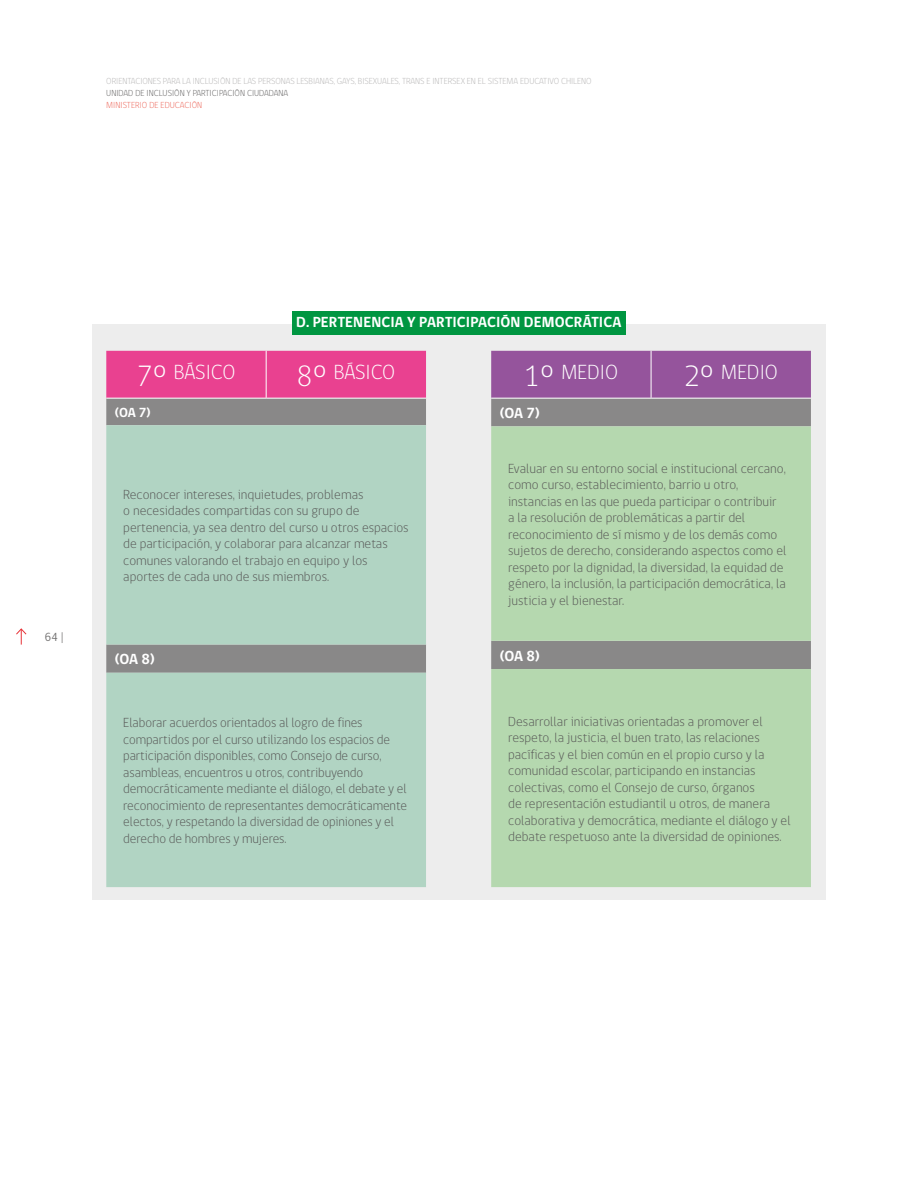
<style>
.page{position:relative;width:918px;height:1188px;background:#fff}
.page>*{position:absolute;margin:0;border:0;box-sizing:border-box;transform-origin:0 0}
.t1{font:300 21px "gob CL";color:#fff}
.letra{font:700 15px "gob CL";letter-spacing:.005em;color:#fff}
.texto{font:700 15px "gob CL";color:#fff}
.texto-2{font:300 13.5px/16.5px "gob CL";color:#575756}
.texto-3{font:700 13.5px "gob CL";color:#fff}
.t2{font:12px "gob CL";color:#706f6f}
.t3{font:300 9px "gob CL";letter-spacing:-.005em;color:#b8b7b7}
.t4{font:300 9px "gob CL";color:#646363}
.t5{font:300 9px "gob CL";color:#ed675a}
.s1{font-size:30px}
</style>
<div class="page">
<svg style="left:16px;top:628px;width:11px;height:17px"></svg>
<div style="left:92px;top:325px;width:734px;height:575px;background:#ededed"></div>
<div style="left:106px;top:351px;width:320px;height:47px;background:#e94190"></div>
<div style="left:106px;top:399px;width:320px;height:26px;background:#898888"></div>
<svg style="left:106px;top:425px;width:320px;height:462px;background:#aecfbf"></svg>
<hr style="left:266px;top:351px;width:1px;height:47px;background:#fff">
<hr style="left:106px;top:398px;width:160px;height:1px;background:#fff">
<hr style="left:266px;top:398px;width:160px;height:1px;background:#fff">
<div style="left:491px;top:351px;width:320px;height:47px;background:#95549c"></div>
<div style="left:491px;top:399px;width:320px;height:27px;background:#898888"></div>
<svg style="left:491px;top:426px;width:320px;height:461px;background:#b2d3ac"></svg>
<hr style="left:651px;top:351px;width:1px;height:47px;background:#fff">
<hr style="left:491px;top:398px;width:160px;height:1px;background:#fff">
<hr style="left:651px;top:398px;width:160px;height:1px;background:#fff">
<div style="left:292px;top:311px;width:334px;height:24px;background:#009641"></div>
<p class="t3" style="left:106px;top:75px;width:487px">ORIENTACIONES PARA LA INCLUSIÓN DE LAS PERSONAS LESBIANAS, GAYS, BISEXUALES, TRANS E INTERSEX EN EL SISTEMA EDUCATIVO CHILENO</p>
<p class="t4" style="left:106px;top:87px;width:183px">UNIDAD DE INCLUSIÓN Y PARTICIPACIÓN CIUDADANA</p>
<p class="t5" style="left:106px;top:98px;width:97px">MINISTERIO DE EDUCACIÓN</p>
<p class="t2" style="left:45px;top:629px;width:21px">64 |</p>
<p class="letra" style="left:296px;top:312px;width:327px">D. PERTENENCIA Y PARTICIPACIÓN DEMOCRÁTICA</p>
<p class="t1" style="left:137px;top:357px;width:100px"><span class="s1">7º</span> BÁSICO</p>
<p class="t1" style="left:297px;top:357px;width:100px"><span class="s1">8º</span> BÁSICO</p>
<p class="texto-3" style="left:115px;top:403px;width:38px">(OA 7)</p>
<p class="texto-2" style="left:123px;top:486px;width:287px">Reconocer intereses, inquietudes, problemas<br>o necesidades compartidas con su grupo de pertenencia, ya sea dentro del curso u otros espacios de participación, y colaborar para alcanzar metas comunes valorando el trabajo en equipo y los aportes de cada uno de sus miembros.</p>
<p class="texto" style="left:115px;top:649px;width:42px">(OA 8)</p>
<p class="texto-2" style="left:123px;top:715px;width:285px">Elaborar acuerdos orientados al logro de fines compartidos por el curso utilizando los espacios de participación disponibles, como Consejo de curso, asambleas, encuentros u otros, contribuyendo democráticamente mediante el diálogo, el debate y el reconocimiento de representantes democráticamente electos, y respetando la diversidad de opiniones y el derecho de hombres y mujeres.</p>
<p class="t1" style="left:524px;top:357px;width:95px"><span class="s1">1º</span> MEDIO</p>
<p class="t1" style="left:684px;top:357px;width:95px"><span class="s1">2º</span> MEDIO</p>
<p class="texto" style="left:500px;top:403px;width:42px">(OA 7)</p>
<p class="texto-2" style="left:508px;top:460px;width:280px">Evaluar en su entorno social e institucional cercano, como curso, establecimiento, barrio u otro, instancias en las que pueda participar o contribuir a la resolución de problemáticas a partir del reconocimiento de sí mismo y de los demás como sujetos de derecho, considerando aspectos como el respeto por la dignidad, la diversidad, la equidad de género, la inclusión, la participación democrática, la justicia y el bienestar.</p>
<p class="texto" style="left:500px;top:645px;width:42px">(OA 8)</p>
<p class="texto-2" style="left:508px;top:713px;width:284px">Desarrollar iniciativas orientadas a promover el respeto, la justicia, el buen trato, las relaciones pacíficas y el bien común en el propio curso y la comunidad escolar, participando en instancias colectivas, como el Consejo de curso, órganos<br>de representación estudiantil u otros, de manera colaborativa y democrática, mediante el diálogo y el debate respetuoso ante la diversidad de opiniones.</p>
</div>
